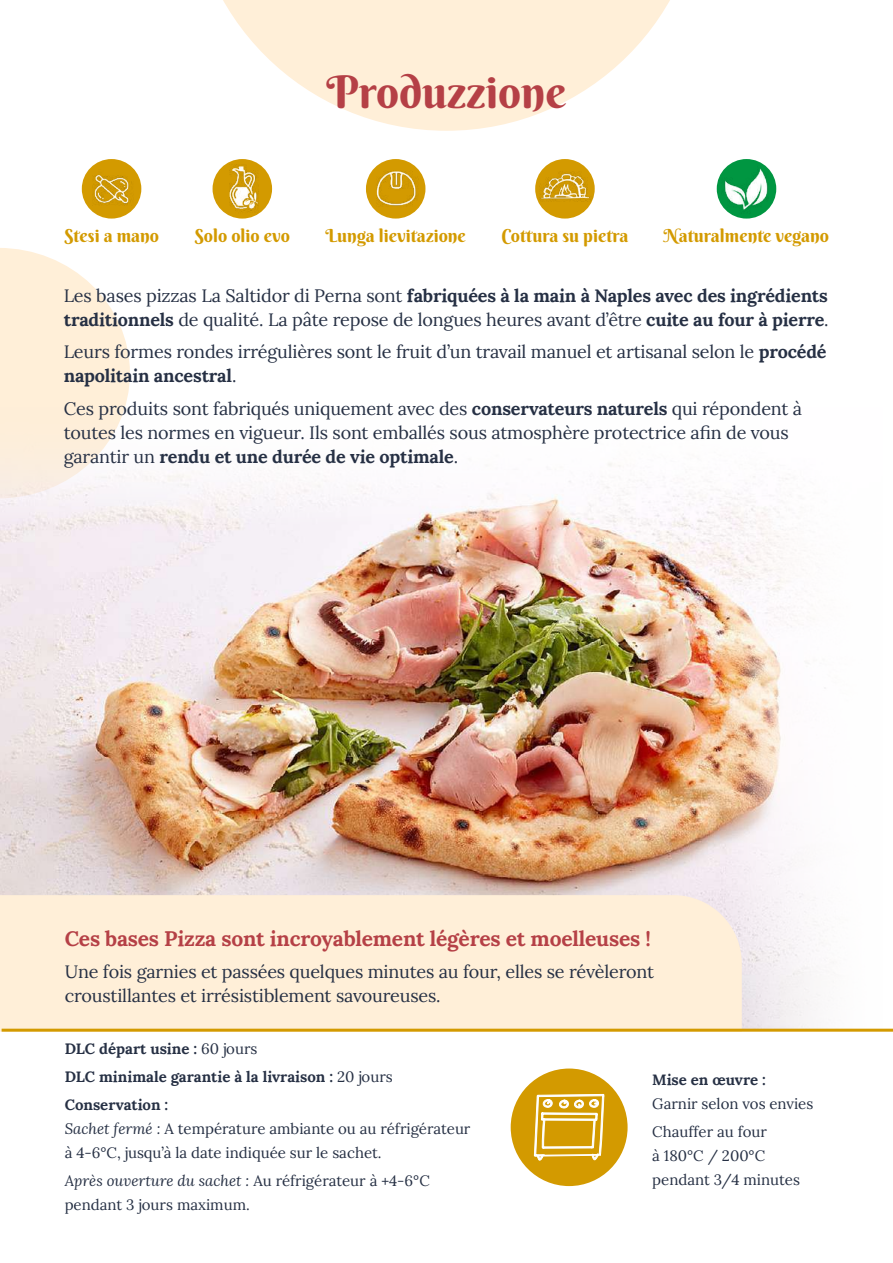
<style>
.page{position:relative;width:893px;height:1263px;background:#fff}
.page>*{position:absolute;margin:0;border:0;box-sizing:border-box;transform-origin:0 0}
.t1{font:45px "Berkshire Swash";color:#b54046}
.t2{font:700 21px "Lora";letter-spacing:-.01em;color:#b54046}
.t3{font:18px/24px "Lora";letter-spacing:-.01em;color:#263044}
.t4{font:18px "Berkshire Swash";color:#d39a00}
.t5{font:15px/24px "Lora";color:#263044}
.t6{font:700 15px/28.2px "Lora";color:#263044}
.s1{font-weight:700}
.s2{font-weight:400}
.s3{font-style:italic}
</style>
<div class="page">
<svg style="left:0;top:248px;width:130px;height:151px"></svg>
<img style="left:0;top:399px;width:893px;height:630px">
<div style="left:0;top:895px;width:742px;height:137px;background:#ffefd8"></div>
<svg style="left:223px;top:0;width:447px;height:131px;fill:#ffefd8"></svg>
<img style="left:82px;top:159px;width:59px;height:60px;border-radius:30px">
<img style="left:213px;top:159px;width:59px;height:60px;border-radius:30px">
<img style="left:366px;top:159px;width:59px;height:60px;border-radius:30px">
<img style="left:535px;top:160px;width:60px;height:59px">
<img style="left:717px;top:160px;width:59px;height:59px">
<hr style="left:2px;top:1029px;width:891px;height:3px;background:#d39a00">
<div style="left:511px;top:1068px;width:117px;height:118px;background:#d39a00;border-radius:50%"></div>
<svg style="left:534px;top:1080px;width:70px;height:80px"></svg>
<h1 class="t1" style="left:327px;top:64px;width:241px">Produzzione</h1>
<p class="t4" style="left:64px;top:224px;width:96px">Stesi a mano</p>
<p class="t4" style="left:195px;top:224px;width:97px">Solo olio evo</p>
<p class="t4" style="left:325px;top:224px;width:142px">Lunga lievitazione</p>
<p class="t4" style="left:501px;top:225px;width:128px">Cottura su pietra</p>
<p class="t4" style="left:664px;top:224px;width:167px">Naturalmente vegano</p>
<p class="t3" style="left:64px;top:282px;width:766px">Les bases pizzas La Saltidor di Perna sont <span class="s1">fabriquées à la main à Naples avec des ingrédients traditionnels</span> de qualité. La pâte repose de longues heures avant d’être <span class="s1">cuite au four à pierre</span>.</p>
<p class="t3" style="left:64px;top:339px;width:764px">Leurs formes rondes irrégulières sont le fruit d’un travail manuel et artisanal selon le <span class="s1">procédé napolitain ancestral</span>.</p>
<p class="t3" style="left:64px;top:395px;width:740px">Ces produits sont fabriqués uniquement avec des <span class="s1">conservateurs naturels</span> qui répondent à toutes les normes en vigueur. Ils sont emballés sous atmosphère protectrice afin de vous garantir un <span class="s1">rendu et une durée de vie optimale</span>.</p>
<p class="t2" style="left:65px;top:920px;width:588px">Ces bases Pizza sont incroyablement légères et moelleuses !</p>
<p class="t3" style="left:65px;top:959px;width:591px">Une fois garnies et passées quelques minutes au four, elles se révèleront croustillantes et irrésistiblement savoureuses.</p>
<p class="t6" style="left:65px;top:1032px;width:330px">DLC départ usine : <span class="s2">60 jours<br></span>DLC minimale garantie à la livraison : <span class="s2">20 jours<br></span>Conservation :</p>
<p class="t5" style="left:65px;top:1116px;width:407px"><span class="s3">Sachet fermé :</span> A température ambiante ou au réfrigérateur à 4-6°C, jusqu’à la date indiquée sur le sachet.</p>
<p class="t5" style="left:65px;top:1168px;width:367px"><span class="s3">Après ouverture du sachet :</span> Au réfrigérateur à +4-6°C pendant 3 jours maximum.</p>
<p class="t6" style="left:652px;top:1063px;width:115px">Mise en œuvre :</p>
<p class="t5" style="left:652px;top:1088px;width:163px;line-height:28.2px">Garnir selon vos envies<br>Chauffer au four</p>
<p class="t5" style="left:652px;top:1142px;width:149px">à 180°C / 200°C pendant 3/4 minutes</p>
</div>
